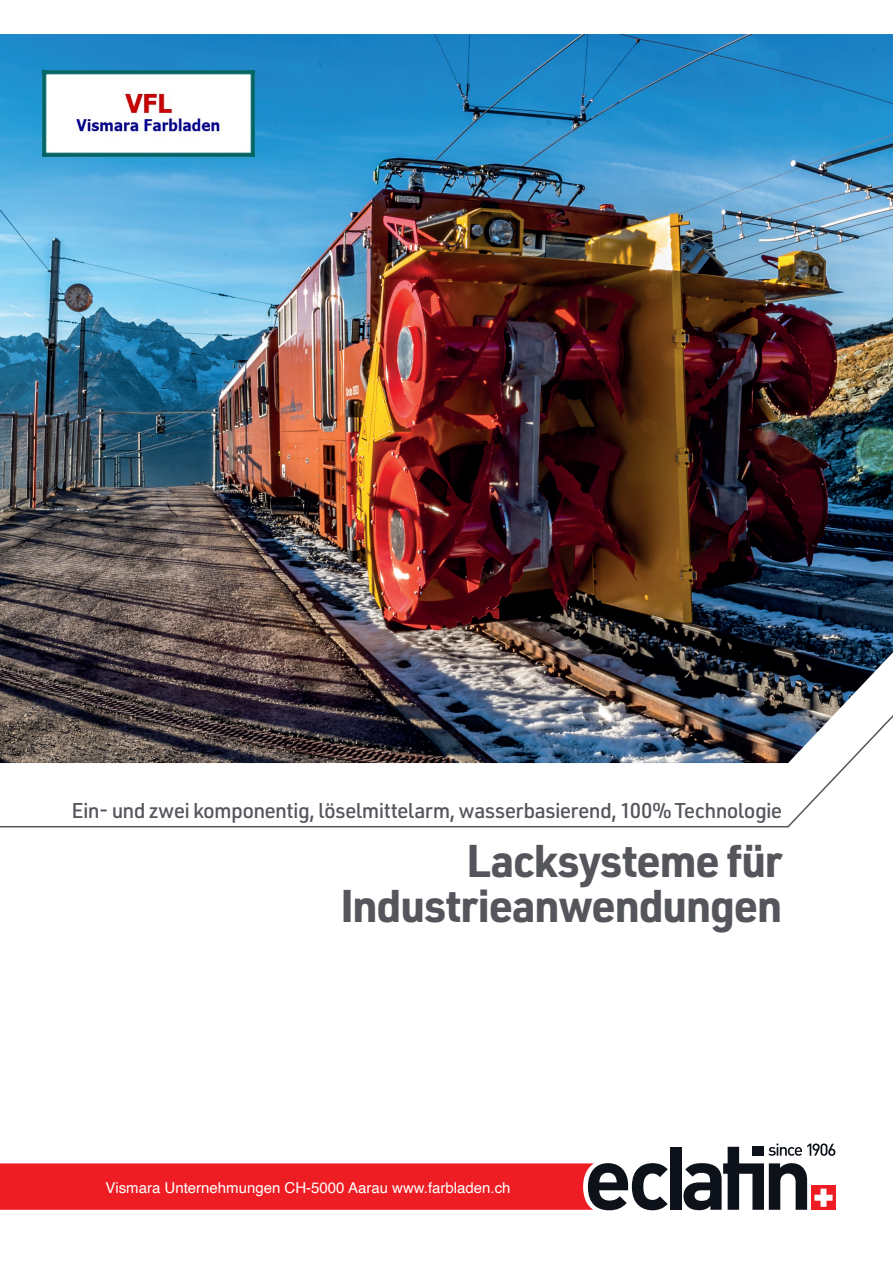
<style>
.page{position:relative;width:893px;height:1263px;background:#fff}
.page>*{position:absolute;margin:0;border:0;box-sizing:border-box;transform-origin:0 0}
.t1{font:700 45px/45px "URWDIN";letter-spacing:-.04em;color:#54565c;text-align:right}
.t2{font:500 21px "URWDIN";letter-spacing:-.03em;color:#54565c}
.t3{font:15px "Helvetica";color:#fff}
</style>
<div class="page">
<svg style="left:0;top:1163px;width:668px;height:47px;background:#e02c31"></svg>
<div style="left:670px;top:1147px;width:11px;height:63px;background:#0d121a"></div>
<div style="left:811px;top:1186px;width:25px;height:24px;background:#ee1d23"></div>
<svg style="left:683px;top:1143px;width:152px;height:67px"></svg>
<img style="left:0;top:34px;width:893px;height:667px">
<img style="left:0;top:701px;width:893px;height:127px">
<img style="left:42px;top:70px;width:213px;height:86px">
<p class="t2" style="left:71px;top:796px;width:712px">Ein- und zwei komponentig, löselmittelarm, wasserbasierend, 100% Technologie</p>
<h1 class="t1" style="left:340px;top:836px;width:444px">Lacksysteme für<br>Industrieanwendungen</h1>
<p class="t3" style="left:106px;top:1182px;width:406px">Vismara Unternehmungen CH-5000 Aarau www.farbladen.ch</p>
</div>
